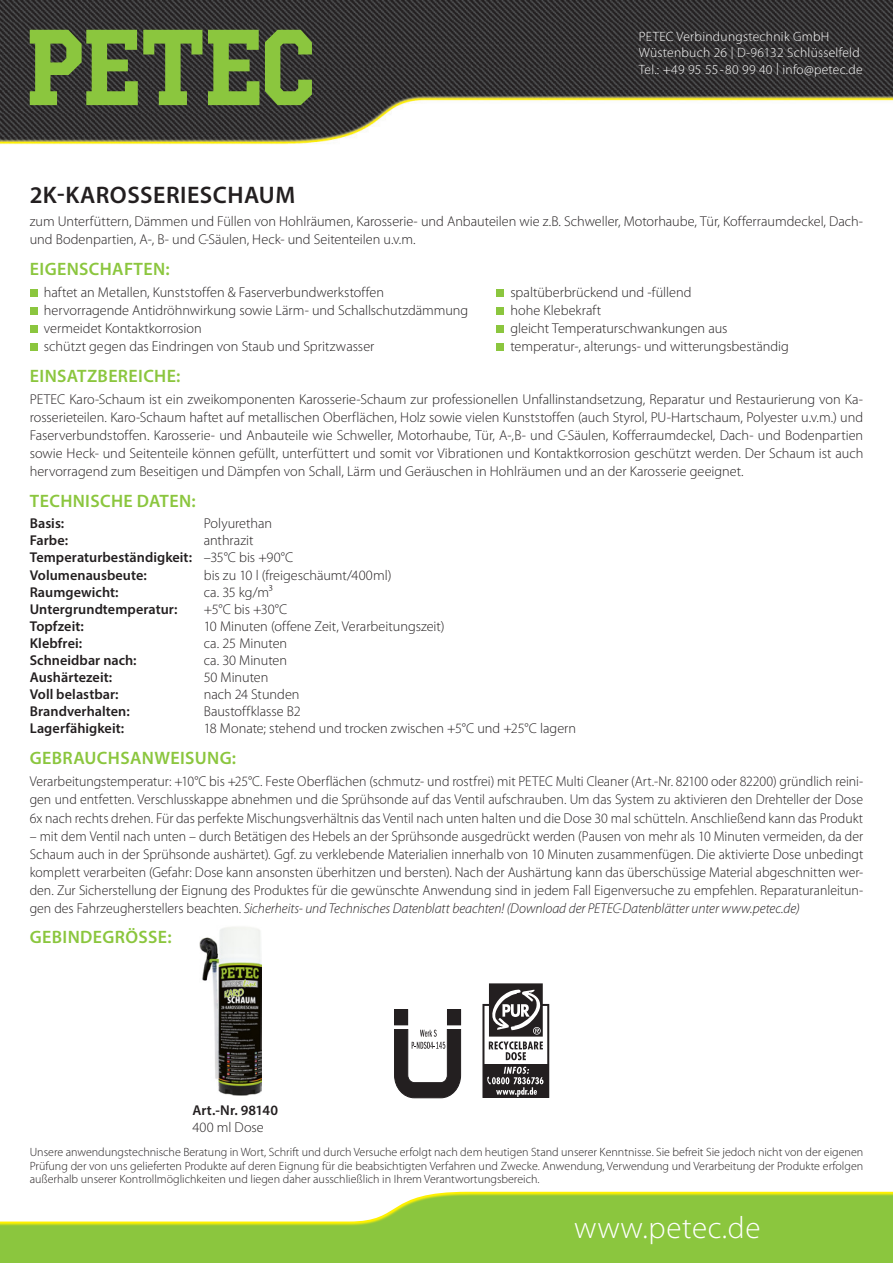
<style>
.page{position:relative;width:893px;height:1263px;background:#fff}
.page>*{position:absolute;margin:0;border:0;box-sizing:border-box;transform-origin:0 0}
.t1{font:300 31.05px "Myriad Pro";letter-spacing:.02em;color:#fff}
.headline{font:600 24px "Myriad Pro";letter-spacing:.02em;color:#231f20}
.subhead{font:600 18px "Myriad Pro";letter-spacing:.02em;color:#8bc63e}
.fliesstext{font:600 18px "Myriad Pro";letter-spacing:.02em;color:#8bc63e}
.fliesstext-2{font:300 14.25px/18px "Myriad Pro";letter-spacing:-.005em;color:#231f20;text-align:justify}
.subhead-2{font:300 14.25px "Myriad Pro";letter-spacing:-.005em;color:#231f20}
.subhead-3{font:600 14.25px "Myriad Pro";letter-spacing:.005em;color:#231f20}
.fliesstext-3{font:600 14.25px/17.1px "Myriad Pro";letter-spacing:.005em;color:#231f20}
.t2{font:300 13.5px/16.5px "Myriad Pro";letter-spacing:.02em;color:#fff}
.t3{font:300 12px/13.5px "Myriad Pro";color:#231f20;text-align:justify}
.s1{font-size:12.15px}
.s2{font-weight:300}
.s3{font-style:italic}
</style>
<div class="page">
<img style="left:0;top:0;width:893px;height:145px">
<svg style="left:0;top:1191px;width:893px;height:72px;fill:#8bc63e"></svg>
<svg style="left:208px;top:30px;width:51px;height:75px;background:#6e953a"></svg>
<svg style="left:265px;top:30px;width:47px;height:75px;background:#668839"></svg>
<svg style="left:30px;top:30px;width:172px;height:75px;background:#638339"></svg>
<div style="left:447px;top:1010px;width:14px;height:15px;background:#231f20"></div>
<div style="left:447px;top:1009px;width:14px;height:16px;border:1px solid #231f20"></div>
<div style="left:394px;top:1010px;width:14px;height:15px;background:#231f20"></div>
<div style="left:394px;top:1009px;width:14px;height:16px;border:1px solid #231f20"></div>
<svg style="left:394px;top:1029px;width:67px;height:69px"></svg>
<svg style="left:482px;top:983px;width:67px;height:115px"></svg>
<div style="left:30px;top:289px;width:8px;height:8px;background:#8bc63e"></div>
<div style="left:496px;top:289px;width:8px;height:8px;background:#8bc63e"></div>
<div style="left:30px;top:307px;width:8px;height:8px;background:#8bc63e"></div>
<div style="left:496px;top:307px;width:8px;height:8px;background:#8bc63e"></div>
<div style="left:30px;top:325px;width:8px;height:8px;background:#8bc63e"></div>
<div style="left:496px;top:325px;width:8px;height:8px;background:#8bc63e"></div>
<div style="left:30px;top:343px;width:8px;height:8px;background:#8bc63e"></div>
<div style="left:496px;top:343px;width:8px;height:8px;background:#8bc63e"></div>
<img style="left:200px;top:927px;width:62px;height:169px">
<p class="t2" style="left:639px;top:28px;width:192px">PETEC Verbindungstechnik GmbH</p>
<p class="t2" style="left:639px;top:45px;width:225px">Wüstenbuch 26 <span class="s1">|</span> D-96132 Schlüsselfeld<br>Tel.: +49 95 55-80 99 40 <span class="s1">|</span> info@petec.de</p>
<p class="headline" style="left:30px;top:180px;width:267px">2K-KAROSSERIESCHAUM</p>
<p class="fliesstext-2" style="left:30px;top:212px;width:835px">zum Unterfüttern, Dämmen und Füllen von Hohlräumen, Karosserie- und Anbauteilen wie z.B. Schweller, Motorhaube, Tür, Kofferraumdeckel, Dach&shy;und Bodenpartien, A-, B- und C-Säulen, Heck- und Seitenteilen u.v.m.</p>
<p class="subhead" style="left:30px;top:257px;width:141px">EIGENSCHAFTEN:</p>
<p class="fliesstext-2" style="left:44px;top:283px;width:342px">haftet an Metallen, Kunststoffen &amp; Faserverbundwerkstoffen</p>
<p class="fliesstext-2" style="left:510px;top:283px;width:183px">spaltüberbrückend und -füllend</p>
<p class="fliesstext-2" style="left:44px;top:301px;width:426px">hervorragende Antidröhnwirkung sowie Lärm- und Schallschutzdämmung</p>
<p class="fliesstext-2" style="left:510px;top:301px;width:92px">hohe Klebekraft</p>
<p class="fliesstext-2" style="left:44px;top:319px;width:159px">vermeidet Kontaktkorrosion</p>
<p class="fliesstext-2" style="left:510px;top:319px;width:219px">gleicht Temperaturschwankungen aus</p>
<p class="fliesstext-2" style="left:44px;top:337px;width:332px">schützt gegen das Eindringen von Staub und Spritzwasser</p>
<p class="fliesstext-2" style="left:510px;top:337px;width:280px">temperatur-, alterungs- und witterungsbeständig</p>
<p class="subhead" style="left:30px;top:364px;width:152px">EINSATZBEREICHE:</p>
<p class="fliesstext-2" style="left:30px;top:390px;width:835px">PETEC Karo-Schaum ist ein zweikomponenten Karosserie-Schaum zur professionellen Unfallinstandsetzung, Reparatur und Restaurierung von Ka&shy;rosserieteilen. Karo-Schaum haftet auf metallischen Oberflächen, Holz sowie vielen Kunststoffen (auch Styrol, PU-Hartschaum, Polyester u.v.m.) und Faserverbundstoffen. Karosserie- und Anbauteile wie Schweller, Motorhaube, Tür, A-,B- und C-Säulen, Kofferraumdeckel, Dach- und Bodenpartien sowie Heck- und Seitenteile können gefüllt, unterfüttert und somit vor Vibrationen und Kontaktkorrosion geschützt werden. Der Schaum ist auch hervorragend zum Beseitigen und Dämpfen von Schall, Lärm und Geräuschen in Hohlräumen und an der Karosserie geeignet.</p>
<p class="subhead" style="left:30px;top:489px;width:167px">TECHNISCHE DATEN:</p>
<p class="subhead-3" style="left:30px;top:514px;width:36px">Basis:</p>
<p class="subhead-2" style="left:204px;top:515px;width:70px">Polyurethan</p>
<p class="subhead-3" style="left:30px;top:531px;width:40px">Farbe:</p>
<p class="subhead-2" style="left:204px;top:532px;width:51px">anthrazit</p>
<p class="subhead-3" style="left:30px;top:549px;width:265px">Temperaturbeständigkeit: <span class="s2">–35°C bis +90°C</span></p>
<p class="subhead-3" style="left:30px;top:566px;width:118px">Volumenausbeute:</p>
<p class="subhead-2" style="left:204px;top:566px;width:189px">bis zu 10 l (freigeschäumt/400ml)</p>
<p class="subhead-3" style="left:30px;top:583px;width:90px">Raumgewicht:</p>
<p class="subhead-2" style="left:204px;top:583px;width:71px">ca. 35 kg/m³</p>
<p class="subhead-3" style="left:30px;top:600px;width:149px">Untergrundtemperatur:</p>
<p class="subhead-2" style="left:204px;top:600px;width:85px">+5°C bis +30°C</p>
<p class="subhead-3" style="left:30px;top:617px;width:56px">Topfzeit:</p>
<p class="subhead-2" style="left:204px;top:617px;width:242px">10 Minuten (offene Zeit, Verarbeitungszeit)</p>
<p class="subhead-3" style="left:30px;top:634px;width:54px">Klebfrei:</p>
<p class="subhead-2" style="left:204px;top:635px;width:85px">ca. 25 Minuten</p>
<p class="subhead-3" style="left:30px;top:651px;width:108px">Schneidbar nach:</p>
<p class="subhead-2" style="left:204px;top:652px;width:85px">ca. 30 Minuten</p>
<p class="subhead-3" style="left:30px;top:668px;width:84px">Aushärtezeit:</p>
<p class="subhead-2" style="left:204px;top:669px;width:66px">50 Minuten</p>
<p class="subhead-3" style="left:30px;top:685px;width:90px">Voll belastbar:</p>
<p class="subhead-2" style="left:204px;top:686px;width:97px">nach 24 Stunden</p>
<p class="subhead-3" style="left:30px;top:702px;width:101px">Brandverhalten:</p>
<p class="subhead-2" style="left:204px;top:703px;width:98px">Baustoffklasse B2</p>
<p class="subhead-3" style="left:30px;top:720px;width:96px">Lagerfähigkeit:</p>
<p class="subhead-2" style="left:204px;top:720px;width:374px">18 Monate; stehend und trocken zwischen +5°C und +25°C lagern</p>
<p class="fliesstext" style="left:30px;top:747px;width:208px">GEBRAUCHSANWEISUNG:</p>
<p class="fliesstext-2" style="left:30px;top:773px;width:835px">Verarbeitungstemperatur: +10°C bis +25°C. Feste Oberflächen (schmutz- und rostfrei) mit PETEC Multi Cleaner (Art.-Nr. 82100 oder 82200) gründlich reini&shy;gen und entfetten. Verschlusskappe abnehmen und die Sprühsonde auf das Ventil aufschrauben. Um das System zu aktivieren den Drehteller der Dose 6x nach rechts drehen. Für das perfekte Mischungsverhältnis das Ventil nach unten halten und die Dose 30 mal schütteln. Anschließend kann das Produkt</p>
<p class="fliesstext-2" style="left:30px;top:827px;width:835px">– mit dem Ventil nach unten – durch Betätigen des Hebels an der Sprühsonde ausgedrückt werden (Pausen von mehr als 10 Minuten vermeiden, da der Schaum auch in der Sprühsonde aushärtet). Ggf. zu verklebende Materialien innerhalb von 10 Minuten zusammenfügen. Die aktivierte Dose unbedingt komplett verarbeiten (Gefahr: Dose kann ansonsten überhitzen und bersten). Nach der Aushärtung kann das überschüssige Material abgeschnitten wer&shy;den. Zur Sicherstellung der Eignung des Produktes für die gewünschte Anwendung sind in jedem Fall Eigenversuche zu empfehlen. Reparaturanleitun&shy;gen des Fahrzeugherstellers beachten. <span class="s3">Sicherheits- und Technisches Datenblatt beachten! (Download der PETEC-Datenblätter unter www.petec.de)</span></p>
<p class="subhead" style="left:30px;top:926px;width:143px">GEBINDEGRÖSSE:</p>
<p class="fliesstext-3" style="left:192px;top:1101px;width:87px">Art.-Nr. 98140<br><span class="s2">400 ml Dose</span></p>
<p class="t3" style="left:30px;top:1145px;width:835px">Unsere anwendungstechnische Beratung in Wort, Schrift und durch Versuche erfolgt nach dem heutigen Stand unserer Kenntnisse. Sie befreit Sie jedoch nicht von der eigenen Prüfung der von uns gelieferten Produkte auf deren Eignung für die beabsichtigten Verfahren und Zwecke. Anwendung, Verwendung und Verarbeitung der Produkte erfolgen außerhalb unserer Kontrollmöglichkeiten und liegen daher ausschließlich in Ihrem Verantwortungsbereich.</p>
<p class="t1" style="left:574px;top:1209px;width:188px">www.petec.de</p>
</div>
